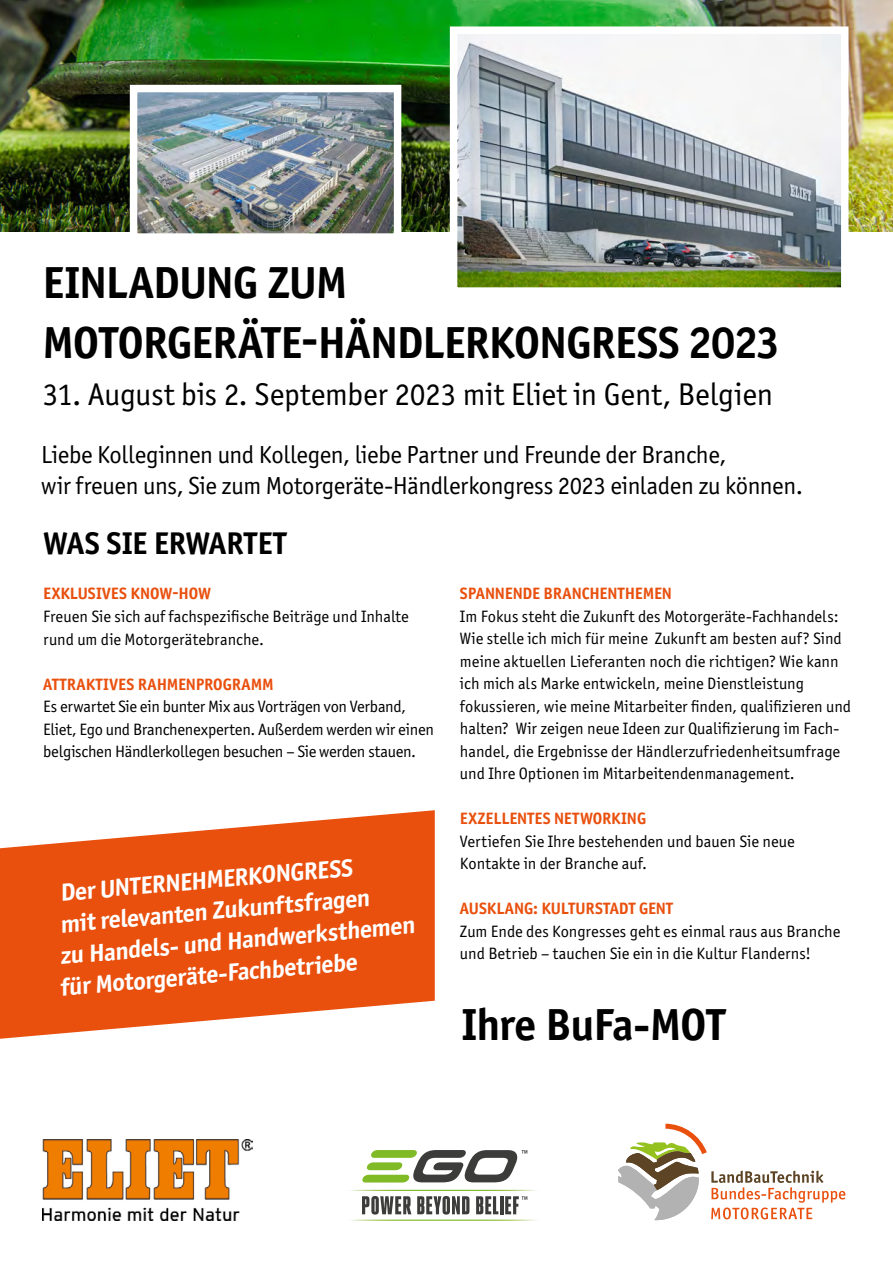
<style>
.page{position:relative;width:893px;height:1263px;background:#fff}
.page>*{position:absolute;margin:0;border:0;box-sizing:border-box;transform-origin:0 0}
.t1{font:700 45px/60px "Officina Sans ITC Pro";letter-spacing:-.015em;color:#000}
.t2{font:31.5px "Officina Sans ITC Pro";letter-spacing:-.005em;color:#000}
.t3{font:700 31.5px "Officina Sans ITC Pro";letter-spacing:-.01em;color:#000}
.t4{font:24.75px/31.5px "Officina Sans ITC Pro";letter-spacing:-.015em;color:#000}
.t5{font:700 24.75px/31.5px "Officina Sans ITC Pro";color:#fff}
.t6{font:16.5px/22.5px "Officina Sans ITC Pro";color:#000}
.t7{font:700 16.5px "Officina Sans ITC Pro";color:#e9500e}
</style>
<div class="page">
<img style="left:0;top:0;width:893px;height:232px">
<svg style="left:618px;top:1124px;width:227px;height:96px"></svg>
<svg style="left:0;top:810px;width:435px;height:229px;fill:#e9500e"></svg>
<img style="left:459px;top:35px;width:380px;height:251px">
<div style="left:450px;top:26px;width:398px;height:269px;border:8px solid #fff"></div>
<img style="left:42px;top:1140px;width:211px;height:80px">
<svg style="left:362px;top:1196px;width:49px;height:18px"></svg>
<svg style="left:417px;top:1196px;width:52px;height:18px"></svg>
<svg style="left:476px;top:1196px;width:22px;height:18px"></svg>
<hr style="left:500px;top:1196px;width:3px;height:18px;background:#3c3c3b">
<img style="left:349px;top:1190px;width:188px;height:1px">
<img style="left:350px;top:1219px;width:186px;height:2px">
<svg style="left:362px;top:1150px;width:165px;height:32px"></svg>
<svg style="left:505px;top:1196px;width:22px;height:18px"></svg>
<img style="left:139px;top:94px;width:253px;height:138px">
<div style="left:130px;top:85px;width:271px;height:156px;border:8px solid #fff"></div>
<h1 class="t1" style="left:43px;top:253px;width:738px">EINLADUNG ZUM<br>MOTORGERÄTE-HÄNDLERKONGRESS 2023</h1>
<h2 class="t2" style="left:43px;top:376px;width:732px">31. August bis 2. September 2023 mit Eliet in Gent, Belgien</h2>
<h3 class="t4" style="left:41px;top:439px;width:763px">Liebe Kolleginnen und Kollegen, liebe Partner und Freunde der Branche,<br>wir freuen uns, Sie zum Motorgeräte-Händlerkongress 2023 einladen zu können.</h3>
<h2 class="t3" style="left:43px;top:524px;width:245px">WAS SIE ERWARTET</h2>
<p class="t7" style="left:43px;top:584px;width:169px">EXKLUSIVES KNOW-HOW</p>
<p class="t6" style="left:43px;top:605px;width:367px">Freuen Sie sich auf fachspezifische Beiträge und Inhalte rund um die Motorgerätebranche.</p>
<p class="t7" style="left:43px;top:674px;width:232px">ATTRAKTIVES RAHMENPROGRAMM</p>
<p class="t6" style="left:43px;top:695px;width:392px">Es erwartet Sie ein bunter Mix aus Vorträgen von Verband,<br>Eliet, Ego und Branchenexperten. Außerdem werden wir einen belgischen Händlerkollegen besuchen – Sie werden stauen.</p>
<h3 class="t5" style="left:50px;top:877px;width:360px;text-indent:8px;rotate:-5deg">Der UNTERNEHMERKONGRESS<br>mit relevanten Zukunftsfragen<br>zu Handels- und Handwerksthemen für Motorgeräte-Fachbetriebe</h3>
<p class="t7" style="left:460px;top:583px;width:214px">SPANNENDE BRANCHENTHEMEN</p>
<p class="t6" style="left:460px;top:605px;width:393px">Im Fokus steht die Zukunft des Motorgeräte-Fachhandels:<br>Wie stelle ich mich für meine Zukunft am besten auf? Sind meine aktuellen Lieferanten noch die richtigen? Wie kann ich mich als Marke entwickeln, meine Dienstleistung fokussieren, wie meine Mitarbeiter finden, qualifizieren und halten? Wir zeigen neue Ideen zur Qualifizierung im Fach&shy;handel, die Ergebnisse der Händlerzufriedenheitsumfrage und Ihre Optionen im Mitarbeitendenmanagement.</p>
<p class="t7" style="left:460px;top:808px;width:188px">EXZELLENTES NETWORKING</p>
<p class="t6" style="left:460px;top:830px;width:336px">Vertiefen Sie Ihre bestehenden und bauen Sie neue<br>Kontakte in der Branche auf.</p>
<p class="t7" style="left:460px;top:898px;width:215px">AUSKLANG: KULTURSTADT GENT</p>
<p class="t6" style="left:460px;top:920px;width:382px">Zum Ende des Kongresses geht es einmal raus aus Branche und Betrieb – tauchen Sie ein in die Kultur Flanderns!</p>
<h1 class="t1" style="left:461px;top:995px;width:265px">Ihre BuFa-MOT</h1>
</div>
